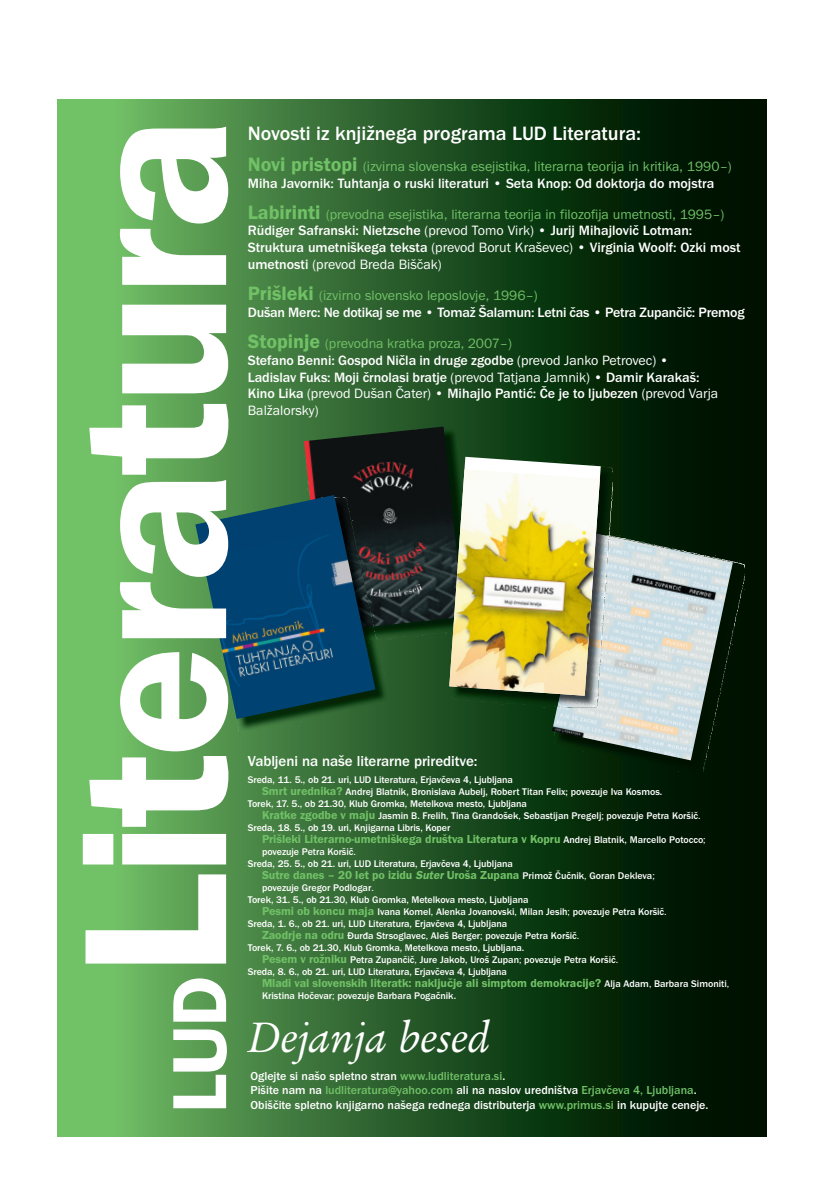
<style>
.page{position:relative;width:818px;height:1189px;background:#fff}
.page>*{position:absolute;margin:0;border:0;box-sizing:border-box;transform-origin:0 0}
.t1{font:600 210.7px "Franklin Got Itc TCE";letter-spacing:-.025em;color:#fff}
.t2{font:600 79.1px "Franklin Got Itc TCE";color:#fff}
.t3{font:italic 44px "Legacy Ser Itc TCE";color:#fff}
.t4{font:500 20px "Franklin Got Itc TCE";color:#fff}
.t5{font:500 15px "Franklin Got Itc TCE";letter-spacing:-.005em;color:#fff}
.t6{font:500 14px/16.8px "Franklin Got Itc TCE";color:#fff}
.t7{font:600 12px "Franklin Got Itc TCE";letter-spacing:-.005em;color:#71c167}
.t8{font:500 12px/14.4px "Franklin Got Itc TCE";color:#71c167}
.t9{font:500 12px "Franklin Got Itc TCE";color:#fff}
.t10{font:500 10px/12px "Franklin Got Itc TCE";letter-spacing:-.005em;color:#fff}
.s1{font-weight:600;font-size:20px;color:#71c167}
.s2{font-weight:400;color:#71c167}
.s3{font-weight:400}
.s4{font-weight:600;font-size:12px;color:#71c167}
.s5{font-weight:500;font-size:10px;color:#fff}
.s6{font-weight:400;font-size:10px;color:#fff}
.s7{font-style:italic}
.s8{color:#fff}
.s9{color:#71c167}
</style>
<div class="page">
<img style="left:58px;top:99px;width:708px;height:1038px">
<img style="left:387px;top:428px;width:89px;height:216px">
<img style="left:304px;top:427px;width:159px;height:205px">
<img style="left:554px;top:535px;width:191px;height:237px">
<img style="left:552px;top:533px;width:180px;height:227px">
<img style="left:451px;top:459px;width:162px;height:249px">
<img style="left:557px;top:533px;width:53px;height:175px">
<svg style="left:449px;top:457px;width:151px;height:12px"></svg>
<img style="left:449px;top:469px;width:151px;height:227px">
<img style="left:197px;top:497px;width:190px;height:234px">
<img style="left:195px;top:495px;width:180px;height:224px">
<p class="t1" style="left:38px;top:978px;width:863px;rotate:-90deg">Literatura</p>
<p class="t2" style="left:155px;top:1113px;width:139px;rotate:-90deg">LUD</p>
<p class="t4" style="left:248px;top:122px;width:395px">Novosti iz knjižnega programa LUD Literatura:</p>
<p class="t6" style="left:248px;top:158px;width:485px"><span class="s1">Novi pristopi</span> <span class="s2">(izvirna slovenska esejistika, literarna teorija in kritika, 1990–)<br></span>Miha Javornik: Tuhtanja o ruski literaturi • Seta Knop: Od doktorja do mojstra</p>
<p class="t6" style="left:248px;top:206px;width:494px"><span class="s1">Labirinti</span> <span class="s2">(prevodna esejistika, literarna teorija in filozofija umetnosti, 1995–)<br></span>Rüdiger Safranski: Nietzsche <span class="s3">(prevod Tomo Virk)</span> • Jurij Mihajlovič Lotman:<br>Struktura umetniškega teksta <span class="s3">(prevod Borut Kraševec)</span> • Virginia Woolf: Ozki most umetnosti <span class="s3">(prevod Breda Biščak)</span></p>
<p class="t6" style="left:248px;top:287px;width:498px"><span class="s1">Prišleki</span> <span class="s2">(izvirno slovensko leposlovje, 1996–)<br></span>Dušan Merc: Ne dotikaj se me • Tomaž Šalamun: Letni čas • Petra Zupančič: Premog</p>
<p class="t6" style="left:248px;top:335px;width:472px"><span class="s1">Stopinje</span> <span class="s2">(prevodna kratka proza, 2007–)<br></span>Stefano Benni: Gospod Ničla in druge zgodbe <span class="s3">(prevod Janko Petrovec)</span> • Ladislav Fuks: Moji črnolasi bratje <span class="s3">(prevod Tatjana Jamnik)</span> • Damir Karakaš:<br>Kino Lika <span class="s3">(prevod Dušan Čater)</span> • Mihajlo Pantić: Če je to ljubezen <span class="s3">(prevod Varja Balžalorsky)</span></p>
<p class="t5" style="left:248px;top:752px;width:231px">Vabljeni na naše literarne prireditve:</p>
<p class="t10" style="left:248px;top:774px;width:267px">Sreda, 11. 5., ob 21. uri, LUD Literatura, Erjavčeva 4, Ljubljana</p>
<p class="t10" style="left:262px;top:786px;width:402px"><span class="s4">Smrt urednika?</span> Andrej Blatnik, Bronislava Aubelj, Robert Titan Felix; povezuje Iva Kosmos.</p>
<p class="t10" style="left:248px;top:798px;width:281px">Torek, 17. 5., ob 21.30, Klub Gromka, Metelkova mesto, Ljubljana</p>
<p class="t10" style="left:262px;top:810px;width:440px"><span class="s4">Kratke zgodbe v maju</span> Jasmin B. Frelih<span class="s3">,</span> Tina Grandošek<span class="s3">,</span> Sebastijan Pregelj<span class="s3">;</span> povezuje Petra Koršič<span class="s3">.</span></p>
<p class="t10" style="left:248px;top:822px;width:204px">Sreda, 18. 5., ob 19. uri, Knjigarna Libris, Koper</p>
<p class="t7" style="left:262px;top:833px;width:445px">Prišleki Literarno-umetniškega društva Literatura v Kopru <span class="s5">Andrej Blatnik, Marcello Potocco</span><span class="s6">;</span></p>
<p class="t10" style="left:248px;top:846px;width:266px;text-indent:14px">povezuje Petra Koršič<span class="s3">.<br></span>Sreda, 25. 5., ob 21. uri, LUD Literatura, Erjavčeva 4, Ljubljana</p>
<p class="t7" style="left:262px;top:869px;width:394px">Sutre danes – 20 let po izidu <span class="s7">Suter</span>Uroša Zupana <span class="s5">Primož Čučnik</span><span class="s6">,</span> <span class="s5">Goran Dekleva</span><span class="s6">;</span></p>
<p class="t10" style="left:262px;top:882px;width:113px">povezuje Gregor Podlogar<span class="s3">.</span></p>
<p class="t10" style="left:248px;top:894px;width:282px">Torek, 31. 5., ob 21.30, Klub Gromka, Metelkova mesto, Ljubljana</p>
<p class="t10" style="left:262px;top:906px;width:406px"><span class="s4">Pesmi ob koncu maja</span> Ivana Komel<span class="s3">,</span> Alenka Jovanovski<span class="s3">,</span> Milan Jesih<span class="s3">;</span> povezuje Petra Koršič<span class="s3">.</span></p>
<p class="t10" style="left:248px;top:918px;width:261px">Sreda, 1. 6., ob 21. uri, LUD Literatura, Erjavčeva 4, Ljubljana</p>
<p class="t10" style="left:262px;top:930px;width:319px"><span class="s4">Zaodrje na odru</span> Đurđa Strsoglavec<span class="s3">,</span> Aleš Berger<span class="s3">;</span> povezuje Petra Koršič<span class="s3">.</span></p>
<p class="t10" style="left:248px;top:942px;width:278px">Torek, 7. 6., ob 21.30, Klub Gromka, Metelkova mesto, Ljubljana.</p>
<p class="t10" style="left:262px;top:954px;width:358px"><span class="s4">Pesem v rožniku</span> Petra Zupančič<span class="s3">,</span> Jure Jakob, Uroš Zupan<span class="s3">;</span> povezuje Petra Koršič<span class="s3">.</span></p>
<p class="t10" style="left:248px;top:966px;width:261px">Sreda, 8. 6., ob 21. uri, LUD Literatura, Erjavčeva 4, Ljubljana</p>
<p class="t7" style="left:262px;top:977px;width:469px">Mladi val slovenskih literatk: naključje ali simptom demokracije? <span class="s5">Alja Adam</span><span class="s6">,</span> <span class="s5">Barbara Simoniti</span><span class="s6">,</span></p>
<p class="t10" style="left:262px;top:990px;width:196px">Kristina Hočevar<span class="s3">;</span> povezuje Barbara Pogačnik.</p>
<p class="t3" style="left:248px;top:1010px;width:243px">Dejanja besed</p>
<p class="t8" style="left:250px;top:1069px;width:447px"><span class="s8">Oglejte si našo spletno stran</span> www.ludliteratura.si<span class="s8">.<br>Pišite nam na</span> ludliteratura@yahoo.com <span class="s8">ali na naslov uredništva</span> Erjavčeva 4, Ljubljana<span class="s8">.</span></p>
<p class="t9" style="left:250px;top:1098px;width:459px">Obiščite spletno knjigarno našega rednega distributerja <span class="s9">www.primus.si</span> in kupujte ceneje.</p>
</div>
